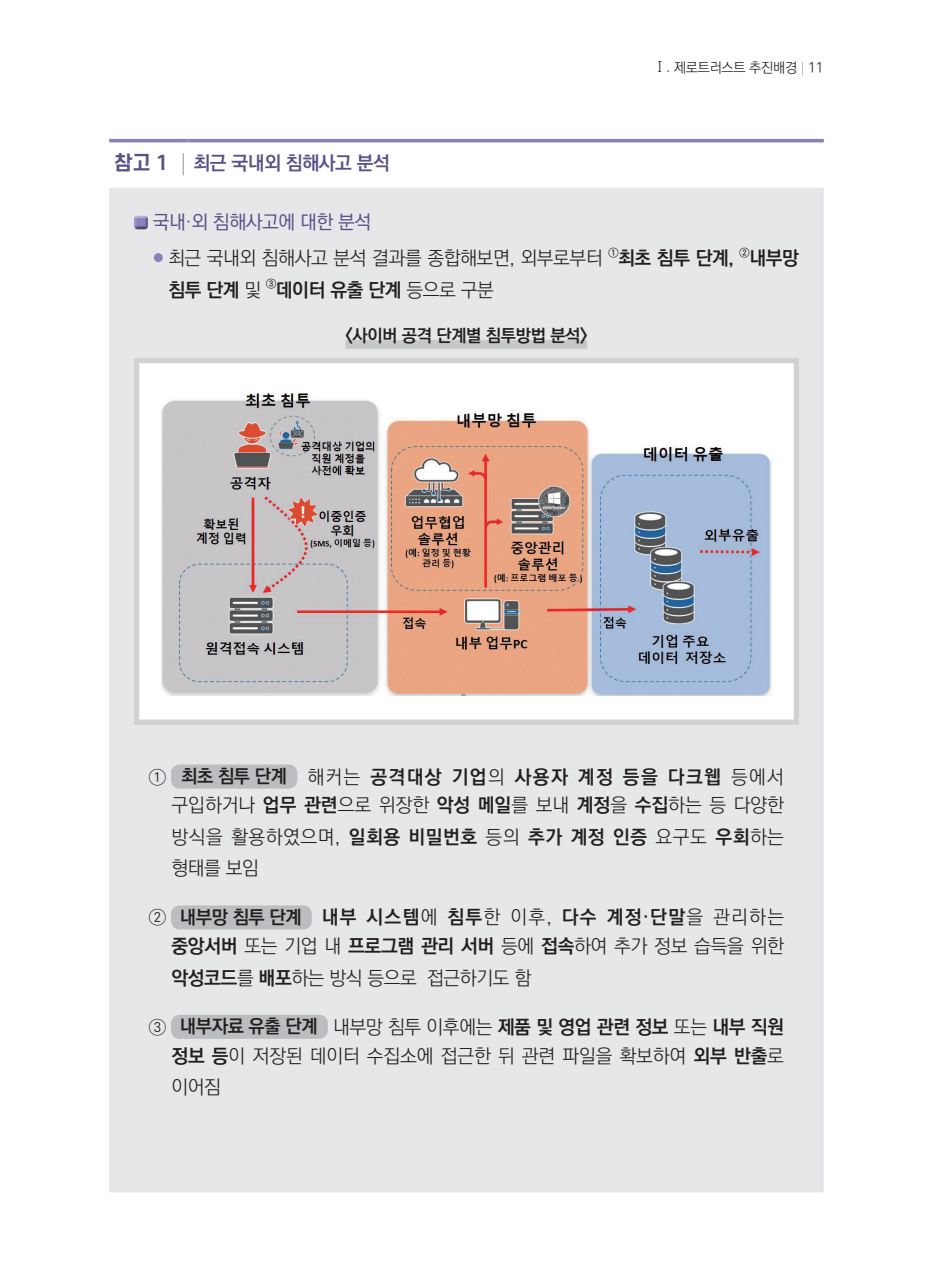
<style>
.page{position:relative;width:933px;height:1275px;background:#fff}
.page>*{position:absolute;margin:0;border:0;box-sizing:border-box;transform-origin:0 0}
.t1{font:19.25px/28.5px "Ko Pub World Dotum PB";letter-spacing:.065em;color:#231f20;text-align:right}
.t2{font:19.25px/29.1px "Ko Pub World Dotum PL";letter-spacing:-.02em;color:#231f20;text-align:right}
.t3{font:19.25px/31.5px "Ko Pub World Dotum PL";letter-spacing:.025em;color:#231f20}
.t4{font:19.25px "Ko Pub World Dotum PM";letter-spacing:-.02em;color:#585388}
.t5{font:19.25px "Ko Pub World Dotum PB";letter-spacing:-.02em;color:#585388}
.t6{font:700 19.25px "S Core Dream 6";color:#585388}
.t7{font:18.72px "Ko Pub World Dotum PB";letter-spacing:-.02em;color:#231f20}
.t8{font:17.5px "Ko Pub World Dotum PB";letter-spacing:-.02em;color:#231f20}
.t9{font:14px "Ko Pub World Dotum PL";letter-spacing:-.02em;color:#231f20}
.t10{font:11.2px "Ko Pub World Dotum PB";color:#231f20}
.s1{font-family:"S Core Dream 3";font-weight:300}
.s2{font-family:"S Core Dream 1";font-weight:100}
.s3{font-family:"Ko Pub World Dotum PL"}
.s4{font-family:"Ko Pub World Dotum PB"}
</style>
<div class="page">
<div style="left:109px;top:188px;width:714px;height:1004px;background:#e6e7e9"></div>
<hr style="left:109px;top:139px;width:80px;height:3px;background:#8781bd">
<hr style="left:189px;top:139px;width:634px;height:3px;background:#8781bd">
<svg style="left:183px;top:153px;width:1px;height:22px"></svg>
<div style="left:345px;top:340px;width:242px;height:9px;background:#c7c8ca"></div>
<div style="left:133px;top:213px;width:17px;height:17px;background:#fff;opacity:.75"></div>
<div style="left:133px;top:216px;width:17px;height:14px;background:#231f20;opacity:.75"></div>
<div style="left:154px;top:253px;width:9px;height:9px;background:#8781bd;border-radius:50%"></div>
<div style="left:137px;top:361px;width:659px;height:361px;background:#fff"></div>
<img style="left:162px;top:392px;width:609px;height:303px">
<div style="left:134px;top:358px;width:665px;height:367px;border:5px solid #d1d2d4"></div>
<div style="left:171px;top:764px;width:126px;height:25px;background:#bcbdc0;border-radius:9px"></div>
<div style="left:171px;top:905px;width:141px;height:24px;background:#bcbdc0;border-radius:9px"></div>
<div style="left:171px;top:1015px;width:157px;height:24px;background:#bcbdc0;border-radius:9px"></div>
<p class="t6" style="left:114px;top:149px;width:55px">참고 1</p>
<p class="t5" style="left:193px;top:149px;width:198px">최근 국내외 침해사고 분석</p>
<p class="t9" style="left:653px;top:58px;width:172px"><span class="s1">Ⅰ.</span> 제로트러스트 추진배경 <span class="s2">|</span> 11</p>
<p class="t4" style="left:153px;top:209px;width:220px">국내·외 침해사고에 대한 분석</p>
<p class="t2" style="left:168px;top:244px;width:436px">최근 국내외 침해사고 분석 결과를 종합해보면, 외부로부터</p>
<p class="t10" style="left:608px;top:244px;width:12px">①</p>
<p class="t1" style="left:618px;top:245px;width:117px">최초 침투 단계,</p>
<p class="t10" style="left:739px;top:244px;width:12px">②</p>
<p class="t1" style="left:749px;top:245px;width:51px">내부망</p>
<p class="t1" style="left:168px;top:277px;width:94px">침투 단계 <span class="s3">및</span></p>
<p class="t10" style="left:266px;top:276px;width:12px">③</p>
<p class="t1" style="left:276px;top:277px;width:219px">데이터 유출 단계 <span class="s3">등으로 구분</span></p>
<p class="t8" style="left:345px;top:323px;width:244px">&lt;사이버 공격 단계별 침투방법 분석&gt;</p>
<p class="t2" style="left:149px;top:763px;width:19px">①</p>
<p class="t7" style="left:181px;top:763px;width:107px">최초 침투 단계</p>
<p class="t1" style="left:171px;top:763px;width:614px"><span class="s3">해커는</span> 공격대상 기업<span class="s3">의</span> 사용자 계정 등을 다크웹 <span class="s3">등에서<br>구입하거나</span> 업무 관련<span class="s3">으로 위장한</span> 악성 메일<span class="s3">를 보내</span> 계정<span class="s3">을</span> 수집<span class="s3">하는 등 다양한</span></p>
<p class="t3" style="left:171px;top:822px;width:614px">방식을 활용하였으며, <span class="s4">일회용 비밀번호</span> 등의 <span class="s4">추가 계정 인증</span> 요구도 <span class="s4">우회</span>하는 형태를 보임</p>
<p class="t1" style="left:171px;top:903px;width:614px;line-height:29.1px">내부 시스템<span class="s3">에</span> 침투<span class="s3">한 이후,</span> 다수 계정·단말<span class="s3">을 관리하는<br></span>중앙서버 <span class="s3">또는 기업 내</span> 프로그램 관리 서버 <span class="s3">등에</span> 접속<span class="s3">하여 추가 정보 습득을 위한</span></p>
<p class="t2" style="left:171px;top:964px;width:361px"><span class="s4">악성코드</span>를 <span class="s4">배포</span>하는 방식 등으로 접근하기도 함</p>
<p class="t2" style="left:149px;top:903px;width:19px">②</p>
<p class="t7" style="left:180px;top:904px;width:123px">내부망 침투 단계</p>
<p class="t2" style="left:171px;top:1013px;width:614px">내부망 침투 이후에는 <span class="s4">제품 및 영업 관련 정보</span> 또는 <span class="s4">내부 직원<br>정보 등</span>이 저장된 데이터 수집소에 접근한 뒤 관련 파일을 확보하여 <span class="s4">외부 반출</span>로</p>
<p class="t2" style="left:171px;top:1073px;width:51px">이어짐</p>
<p class="t2" style="left:149px;top:1013px;width:19px">③</p>
<p class="t7" style="left:180px;top:1013px;width:139px">내부자료 유출 단계</p>
</div>
